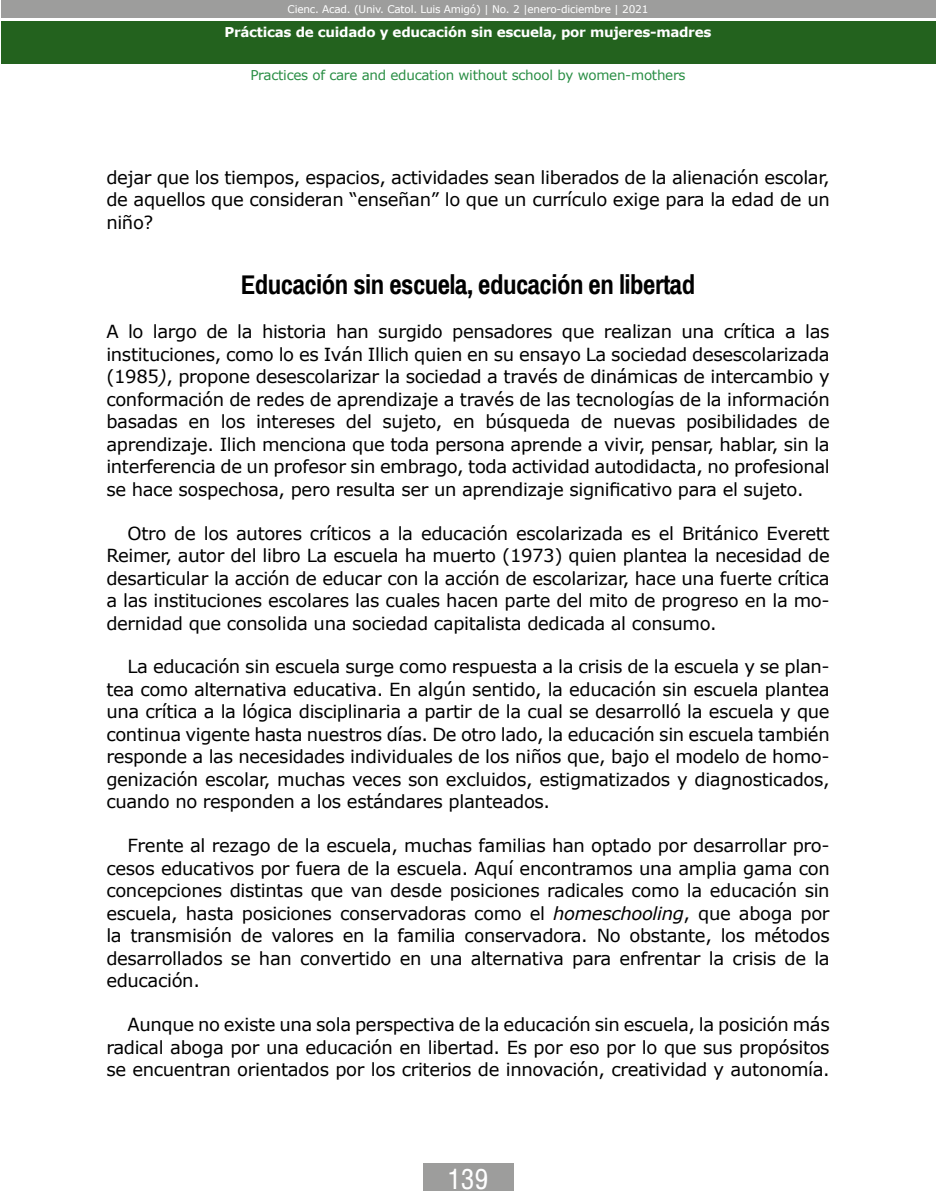
<style>
.page{position:relative;width:936px;height:1191px;background:#fff}
.page>*{position:absolute;margin:0;border:0;box-sizing:border-box;transform-origin:0 0}
.t1{font:700 27px "Archivo Narrow";letter-spacing:-.02em;color:#000}
.t2{font:27px "Arena Condensed";color:#fff}
.t3{font:18px/22.5px "Verdana";letter-spacing:-.02em;color:#000;text-align:justify}
.t4{font:700 13.5px "Verdana";letter-spacing:-.02em;color:#fff}
.t5{font:13.5px "Verdana";letter-spacing:-.02em;color:#298e44}
.t6{font:10.5px "Verdana";letter-spacing:-.02em;color:#fff}
.s1{font-style:italic}
</style>
<div class="page">
<div style="left:1px;top:21px;width:934px;height:43px;background:#23621e"></div>
<div style="left:1px;top:0;width:934px;height:18px;background:#9d9d9c"></div>
<div style="left:423px;top:1163px;width:90px;height:28px;background:#9d9d9c"></div>
<p class="t6" style="left:287px;top:2px;width:362px">Cienc. Acad. (Univ. Catol. Luis Amigó) | No. 2 |enero-diciembre | 2021</p>
<p class="t4" style="left:224px;top:22px;width:488px">Prácticas de cuidado y educación sin escuela, por mujeres-madres</p>
<p class="t5" style="left:250px;top:65px;width:436px">Practices of care and education without school by women-mothers</p>
<p class="t3" style="left:106px;top:166px;width:724px">dejar que los tiempos, espacios, actividades sean liberados de la alienación escolar, de aquellos que consideran “enseñan” lo que un currículo exige para la edad de un niño?</p>
<h1 class="t1" style="left:241px;top:269px;width:456px">Educación sin escuela, educación en libertad</h1>
<p class="t3" style="left:106px;top:320px;width:725px">A lo largo de la historia han surgido pensadores que realizan una crítica a las instituciones, como lo es Iván Illich quien en su ensayo La sociedad desescolarizada (1985<span class="s1">)</span>, propone desescolarizar la sociedad a través de dinámicas de intercambio y conformación de redes de aprendizaje a través de las tecnologías de la información basadas en los intereses del sujeto, en búsqueda de nuevas posibilidades de aprendizaje. Ilich menciona que toda persona aprende a vivir, pensar, hablar, sin la interferencia de un profesor sin embrago, toda actividad autodidacta, no profesional se hace sospechosa, pero resulta ser un aprendizaje significativo para el sujeto.</p>
<p class="t3" style="left:106px;top:521px;width:724px;text-indent:21px">Otro de los autores críticos a la educación escolarizada es el Británico Everett Reimer, autor del libro La escuela ha muerto (1973) quien plantea la necesidad de desarticular la acción de educar con la acción de escolarizar, hace una fuerte crítica a las instituciones escolares las cuales hacen parte del mito de progreso en la mo&shy;dernidad que consolida una sociedad capitalista dedicada al consumo.</p>
<p class="t3" style="left:106px;top:655px;width:724px;text-indent:21px">La educación sin escuela surge como respuesta a la crisis de la escuela y se plan&shy;tea como alternativa educativa. En algún sentido, la educación sin escuela plantea una crítica a la lógica disciplinaria a partir de la cual se desarrolló la escuela y que continua vigente hasta nuestros días. De otro lado, la educación sin escuela también responde a las necesidades individuales de los niños que, bajo el modelo de homo&shy;genización escolar, muchas veces son excluidos, estigmatizados y diagnosticados, cuando no responden a los estándares planteados.</p>
<p class="t3" style="left:106px;top:834px;width:725px;text-indent:21px">Frente al rezago de la escuela, muchas familias han optado por desarrollar pro&shy;cesos educativos por fuera de la escuela. Aquí encontramos una amplia gama con concepciones distintas que van desde posiciones radicales como la educación sin escuela, hasta posiciones conservadoras como el <span class="s1">homeschooling</span>, que aboga por la transmisión de valores en la familia conservadora. No obstante, los métodos desarrollados se han convertido en una alternativa para enfrentar la crisis de la educación.</p>
<p class="t3" style="left:106px;top:1013px;width:724px;text-indent:21px">Aunque no existe una sola perspectiva de la educación sin escuela, la posición más radical aboga por una educación en libertad. Es por eso por lo que sus propósitos se encuentran orientados por los criterios de innovación, creatividad y autonomía.</p>
<h1 class="t2" style="left:447px;top:1163px;width:42px">139</h1>
</div>
